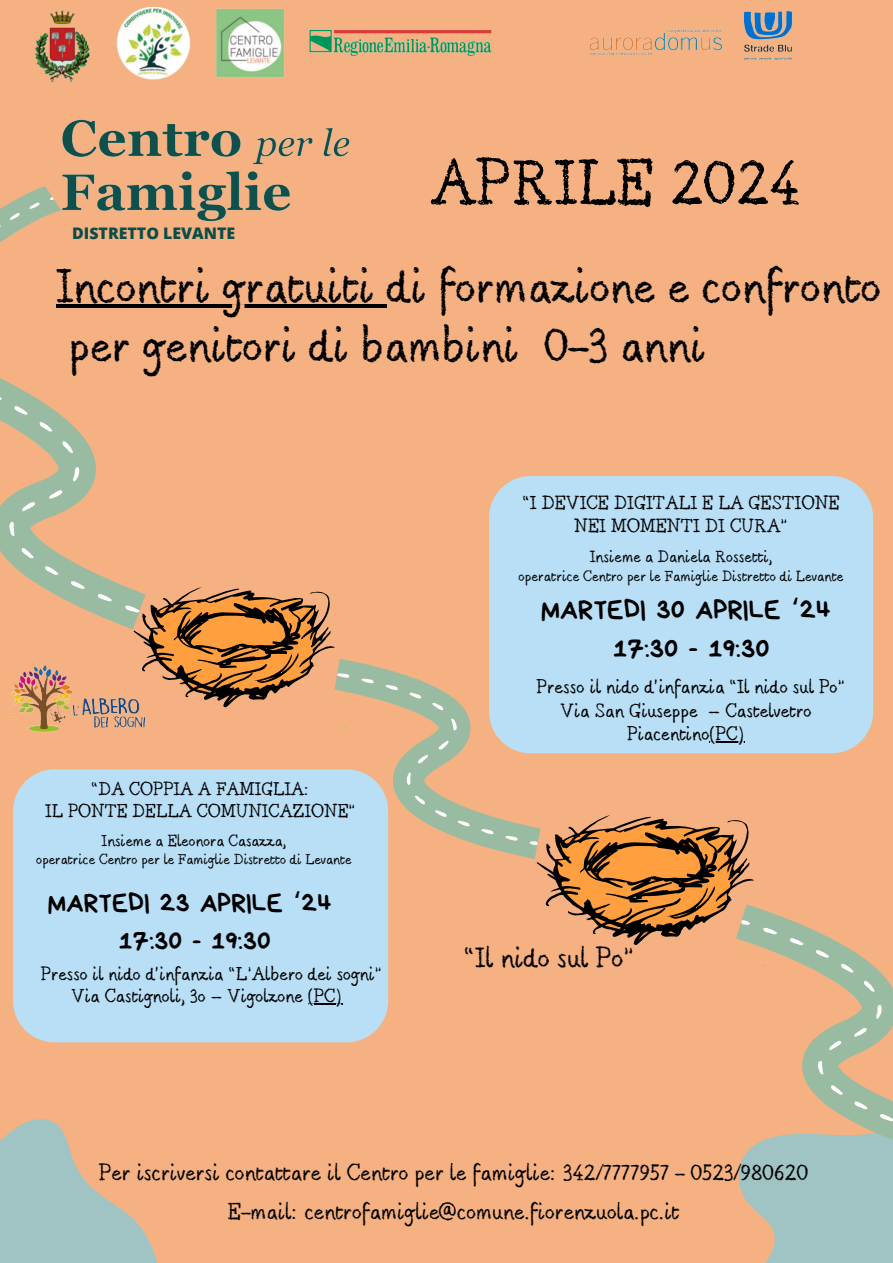
<style>
.page{position:relative;width:893px;height:1263px;background:#f6b182}
.page>*{position:absolute;margin:0;border:0;box-sizing:border-box;transform-origin:0 0}
.t1{font:55.43px "Berton";color:#000}
.t2{font:41.85px/58.5px "Berton";color:#000}
.t3{font:27.97px/39.2px "Bryndan Write";color:#000;text-align:center}
.t4{font:27.15px/38px "Bryndan Write";color:#000;text-align:center}
.t5{font:24.67px "Berton";color:#000}
.t6{font:19.95px "Berton";color:#000}
.t7{font:16.73px/23.5px "Berton";color:#000;text-align:center}
.t8{font:16.58px "Berton";color:#000}
.t9{font:16.27px "Berton";color:#000}
.t10{font:16.05px "Berton";color:#000}
.t11{font:800 15.9px "Open Sans";color:#0a4d49}
.t12{font:14.33px "Berton";color:#000}
.t13{font:13.95px "Berton";color:#000}
.t14{font:12.9px "Berton";color:#000}
.t15{font:12.52px "Berton";color:#000}
.s1{font-family:"Noto Sans Gurmukhi"}
</style>
<div class="page">
<img style="left:62px;top:119px;width:288px;height:103px">
<img style="left:34px;top:7px;width:458px;height:76px">
<img style="left:589px;top:10px;width:204px;height:51px">
<svg style="left:0;top:1119px;width:157px;height:144px"></svg>
<div style="left:13px;top:769px;width:375px;height:273px;background:#b9dff6"></div>
<hr style="left:308px;top:1003px;width:34px;height:2px;background:#000">
<svg style="left:305px;top:660px;width:265px;height:200px"></svg>
<svg style="left:361px;top:677px;width:13px;height:7px"></svg>
<svg style="left:385px;top:684px;width:13px;height:7px"></svg>
<svg style="left:409px;top:692px;width:13px;height:7px"></svg>
<svg style="left:431px;top:702px;width:13px;height:8px"></svg>
<svg style="left:449px;top:718px;width:9px;height:13px"></svg>
<svg style="left:438px;top:739px;width:11px;height:12px"></svg>
<svg style="left:417px;top:753px;width:11px;height:12px"></svg>
<svg style="left:405px;top:772px;width:8px;height:13px"></svg>
<svg style="left:413px;top:795px;width:13px;height:9px"></svg>
<svg style="left:434px;top:810px;width:13px;height:7px"></svg>
<svg style="left:457px;top:820px;width:13px;height:7px"></svg>
<svg style="left:481px;top:828px;width:13px;height:7px"></svg>
<svg style="left:505px;top:835px;width:13px;height:6px"></svg>
<img style="left:10px;top:665px;width:136px;height:67px">
<svg style="left:743px;top:907px;width:150px;height:178px"></svg>
<svg style="left:738px;top:1085px;width:155px;height:178px"></svg>
<svg style="left:815px;top:1060px;width:12px;height:15px"></svg>
<svg style="left:829px;top:1038px;width:12px;height:15px"></svg>
<svg style="left:854px;top:1025px;width:13px;height:15px"></svg>
<svg style="left:873px;top:1004px;width:10px;height:15px"></svg>
<svg style="left:862px;top:980px;width:15px;height:12px"></svg>
<svg style="left:840px;top:963px;width:15px;height:10px"></svg>
<svg style="left:815px;top:949px;width:15px;height:9px"></svg>
<svg style="left:789px;top:937px;width:15px;height:9px"></svg>
<svg style="left:762px;top:927px;width:15px;height:9px"></svg>
<svg style="left:529px;top:815px;width:225px;height:130px"></svg>
<div style="left:489px;top:476px;width:384px;height:277px;background:#b9dff6"></div>
<hr style="left:709px;top:741px;width:36px;height:2px;background:#000">
<hr style="left:56px;top:304px;width:330px;height:4px;background:#000">
<svg style="left:0;top:180px;width:65px;height:63px"></svg>
<svg style="left:0;top:378px;width:127px;height:248px"></svg>
<svg style="left:124px;top:587px;width:226px;height:120px"></svg>
<svg style="left:97px;top:593px;width:15px;height:10px"></svg>
<svg style="left:70px;top:580px;width:15px;height:10px"></svg>
<svg style="left:44px;top:565px;width:16px;height:11px"></svg>
<svg style="left:20px;top:547px;width:16px;height:12px"></svg>
<svg style="left:6px;top:521px;width:13px;height:15px"></svg>
<svg style="left:22px;top:499px;width:14px;height:16px"></svg>
<svg style="left:49px;top:487px;width:14px;height:15px"></svg>
<svg style="left:70px;top:466px;width:11px;height:16px"></svg>
<svg style="left:60px;top:441px;width:16px;height:12px"></svg>
<svg style="left:38px;top:421px;width:16px;height:11px"></svg>
<svg style="left:13px;top:405px;width:16px;height:11px"></svg>
<svg style="left:0;top:391px;width:3px;height:10px"></svg>
<h1 class="t1" style="left:431px;top:154px;width:371px">APRILE 2024</h1>
<p class="t11" style="left:72px;top:222px;width:164px">DISTRETTO LEVANTE</p>
<p class="t2" style="left:56px;top:262px;width:826px">Incontri gratuiti di formazione e confronto per genitori di bambini 0-3 anni</p>
<p class="t8" style="left:522px;top:494px;width:319px">“I DEVICE DIGITALI E LA GESTIONE</p>
<p class="t8" style="left:574px;top:517px;width:215px">NEI MOMENTI DI CURA”</p>
<p class="t12" style="left:589px;top:549px;width:184px">Insieme a Daniela Rossetti,</p>
<p class="t14" style="left:518px;top:569px;width:326px">operatrice Centro per le Famiglie Distretto di Levante</p>
<p class="t3" style="left:541px;top:590px;width:291px">MARTEDI 30 APRILE <span class="s1">‘</span>24<br>17:30 - 19:30</p>
<p class="t10" style="left:91px;top:780px;width:220px">“DA COPPIA A FAMIGLIA:</p>
<h6 class="t10" style="left:45px;top:803px;width:312px">IL PONTE DELLA COMUNICAZIONE”</h6>
<p class="t13" style="left:102px;top:834px;width:186px">Insieme a Eleonora Casazza,</p>
<p class="t15" style="left:36px;top:853px;width:317px">operatrice Centro per le Famiglie Distretto di Levante</p>
<p class="t4" style="left:48px;top:884px;width:285px">MARTEDI 23 APRILE <span class="s1">‘</span>24<br>17:30 - 19:30</p>
<h2 class="t9" style="left:41px;top:965px;width:343px">Presso il nido d'infanzia “L’Albero dei sogni”</h2>
<p class="t9" style="left:71px;top:988px;width:272px">Via Castignoli, 3o – Vigolzone (PC)</p>
<p class="t7" style="left:536px;top:677px;width:310px">Presso il nido d'infanzia “Il nido sul Po”</p>
<p class="t7" style="left:560px;top:700px;width:253px">Via San Giuseppe – Castelvetro<br>Piacentino(PC)</p>
<h3 class="t5" style="left:464px;top:945px;width:172px">“Il nido sul Po”</h3>
<p class="t6" style="left:99px;top:1162px;width:711px">Per iscriversi contattare il Centro per le famiglie: 342/7777957 - 0523/980620</p>
<p class="t6" style="left:228px;top:1201px;width:453px">E-mail: centrofamiglie@comune.fiorenzuola.pc.it</p>
</div>
